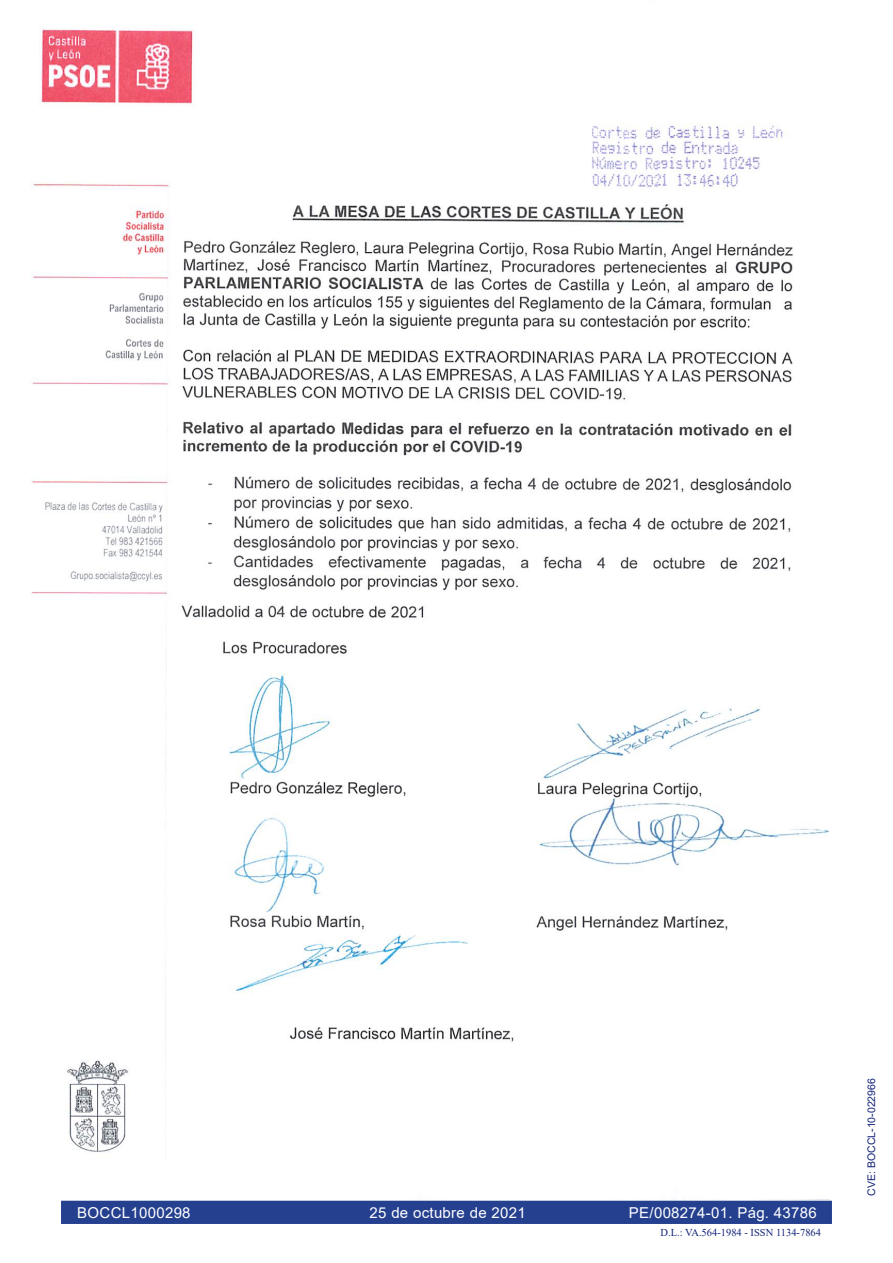
<style>
.page{position:relative;width:893px;height:1263px;background:#fff}
.page>*{position:absolute;margin:0;border:0;box-sizing:border-box;transform-origin:0 0}
.E_CVE{font:15px "Arial";letter-spacing:.02em;color:#fff}
.t1{font:10.5px "Times New Roman";color:#132477}
.t2{font:10.5px "Arial";color:#132477}
</style>
<div class="page">
<div style="left:60px;top:1200px;width:773px;height:25px;background:#25408f"></div>
<div style="left:60px;top:1199px;width:773px;height:26px;border:2px solid #fff"></div>
<img style="left:31px;top:29px;width:798px;height:1171px">
<p class="E_CVE" style="left:77px;top:1202px;width:115px">BOCCL1000298</p>
<p class="E_CVE" style="left:370px;top:1202px;width:158px">25 de octubre de 2021</p>
<p class="E_CVE" style="left:629px;top:1202px;width:189px">PE/008274-01. Pág. 43786</p>
<p class="t1" style="left:661px;top:1225px;width:162px">D.L.: VA.564-1984 - ISSN 1134-7864</p>
<p class="t2" style="left:864px;top:1195px;width:119px;rotate:-90deg">CVE: BOCCL-10-022966</p>
</div>
